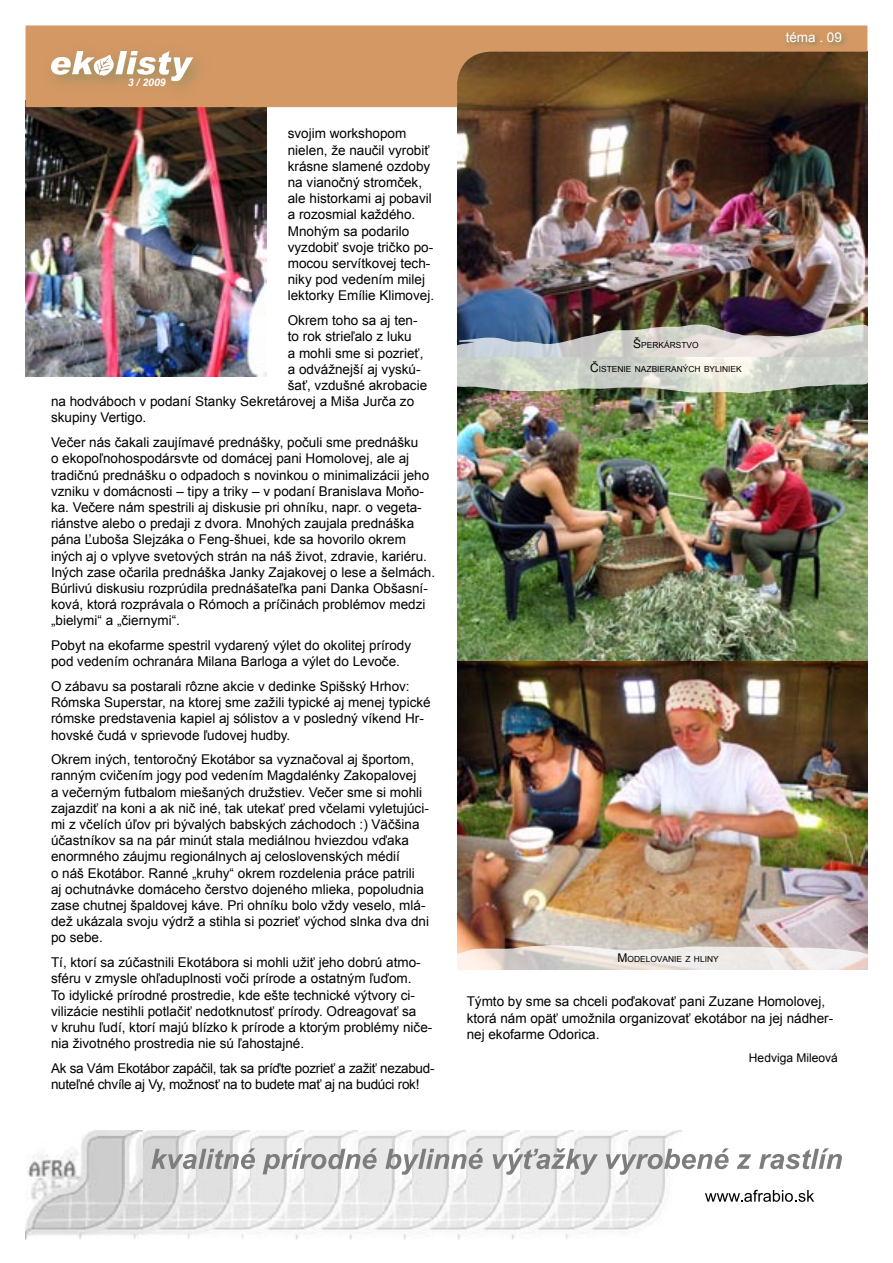
<style>
.page{position:relative;width:893px;height:1263px;background:#fff}
.page>*{position:absolute;margin:0;border:0;box-sizing:border-box;transform-origin:0 0}
.t1{font:13.5px/16.2px "Arial";color:#000}
.t2{font:13.5px/16.2px "Arial";letter-spacing:-.02em;color:#000}
.popis_strany_R{font:13.5px "Arial";color:#fff}
.autor{font:12px "Arial";color:#000}
.t3{font:italic 700 10.5px "Arial";color:#fff}
.popis_foto_horizontal{font:8.4px "Arial";color:#000}
.s1{font-size:12px}
</style>
<div class="page">
<img style="left:457px;top:107px;width:410px;height:208px">
<img style="left:26px;top:107px;width:241px;height:269px">
<img style="left:457px;top:395px;width:410px;height:267px">
<svg style="left:26px;top:26px;width:841px;height:81px;background:#a67548"></svg>
<svg style="left:784px;top:30px;width:64px;height:18px"></svg>
<div style="left:41px;top:41px;width:171px;height:60px;background:#d39764"></div>
<svg style="left:51px;top:51px;width:142px;height:30px"></svg>
<img style="left:457px;top:662px;width:410px;height:283px">
<img style="left:628px;top:1130px;width:54px;height:100px">
<img style="left:574px;top:1130px;width:54px;height:100px">
<img style="left:520px;top:1130px;width:54px;height:109px">
<img style="left:466px;top:1130px;width:54px;height:109px">
<img style="left:412px;top:1130px;width:54px;height:109px">
<img style="left:358px;top:1130px;width:54px;height:109px">
<img style="left:304px;top:1130px;width:54px;height:109px">
<img style="left:250px;top:1130px;width:54px;height:109px">
<img style="left:196px;top:1130px;width:54px;height:109px">
<img style="left:142px;top:1130px;width:54px;height:109px">
<img style="left:26px;top:1130px;width:116px;height:109px">
<svg style="left:151px;top:1148px;width:104px;height:21px;background:#b9b9b9"></svg>
<svg style="left:263px;top:1148px;width:114px;height:26px"></svg>
<svg style="left:385px;top:1148px;width:98px;height:27px"></svg>
<svg style="left:493px;top:1148px;width:105px;height:27px"></svg>
<svg style="left:606px;top:1148px;width:123px;height:27px"></svg>
<svg style="left:737px;top:1154px;width:14px;height:15px"></svg>
<svg style="left:759px;top:1148px;width:83px;height:21px"></svg>
<svg style="left:705px;top:1190px;width:109px;height:12px"></svg>
<img style="left:457px;top:315px;width:411px;height:80px">
<svg style="left:457px;top:945px;width:411px;height:25px;background:#e5ddd8"></svg>
<p class="t3" style="left:128px;top:75px;width:39px">3 / 2009</p>
<p class="t1" style="left:288px;top:126px;width:148px">svojim workshopom nielen, že naučil vyrobiť krásne slamené ozdoby na vianočný stromček, ale historkami aj pobavil a rozosmial každého.<br>Mnohým sa podarilo vyzdobiť svoje tričko po&shy;mocou servítkovej tech&shy;niky pod vedením milej lektorky Emílie Klimovej.</p>
<p class="t1" style="left:288px;top:312px;width:131px">Okrem toho sa aj ten-</p>
<p class="t1" style="left:288px;top:329px;width:125px">to rok strieľalo z luku</p>
<p class="t1" style="left:288px;top:345px;width:137px">a mohli sme si pozrieť,</p>
<p class="t1" style="left:288px;top:361px;width:134px">a odvážnejší aj vyskú-</p>
<p class="t1" style="left:288px;top:377px;width:141px">šať, vzdušné akrobacie</p>
<p class="t1" style="left:51px;top:393px;width:365px">na hodváboch v podaní Stanky Sekretárovej a Miša Jurča zo</p>
<p class="t1" style="left:51px;top:410px;width:97px">skupiny Vertigo.</p>
<p class="t1" style="left:51px;top:434px;width:386px">Večer nás čakali zaujímavé prednášky, počuli sme prednášku<br>o ekopoľnohospodársvte od domácej pani Homolovej, ale aj tradičnú prednášku o odpadoch s novinkou o minimalizácii jeho vzniku v domácnosti – tipy a triky – v podaní Branislava Moňo&shy;ka. Večere nám spestrili aj diskusie pri ohníku, napr. o vegeta&shy;riánstve alebo o predaji z dvora. Mnohých zaujala prednáška pána Ľuboša Slejzáka o Feng-šhuei, kde sa hovorilo okrem iných aj o vplyve svetových strán na náš život, zdravie, kariéru.<br>Iných zase očarila prednáška Janky Zajakovej o lese a šelmách.<br>Búrlivú diskusiu rozprúdila prednášateľka pani Danka Obšasní&shy;ková, ktorá rozprávala o Rómoch a príčinách problémov medzi „bielymi“ a „čiernymi“.</p>
<p class="t1" style="left:51px;top:637px;width:362px">Pobyt na ekofarme spestril vydarený výlet do okolitej prírody pod vedením ochranára Milana Barloga a výlet do Levoče.</p>
<p class="t1" style="left:51px;top:678px;width:381px">O zábavu sa postarali rôzne akcie v dedinke Spišský Hrhov:<br>Rómska Superstar, na ktorej sme zažili typické aj menej typické rómske predstavenia kapiel aj sólistov a v posledný víkend Hr&shy;hovské čudá v sprievode ľudovej hudby.</p>
<p class="t1" style="left:51px;top:751px;width:379px">Okrem iných, tentoročný Ekotábor sa vyznačoval aj športom, ranným cvičením jogy pod vedením Magdalénky Zakopalovej<br>a večerným futbalom miešaných družstiev. Večer sme si mohli zajazdiť na koni a ak nič iné, tak utekať pred včelami vyletujúci&shy;mi z včelích úľov pri bývalých babských záchodoch :) Väčšina účastníkov sa na pár minút stala mediálnou hviezdou vďaka enormného záujmu regionálnych aj celoslovenských médií<br>o náš Ekotábor. Ranné „kruhy“ okrem rozdelenia práce patrili<br>aj ochutnávke domáceho čerstvo dojeného mlieka, popoludnia zase chutnej špaldovej káve. Pri ohníku bolo vždy veselo, mlá&shy;dež ukázala svoju výdrž a stihla si pozrieť východ slnka dva dni po sebe.</p>
<p class="t1" style="left:51px;top:954px;width:383px">Tí, ktorí sa zúčastnili Ekotábora si mohli užiť jeho dobrú atmo&shy;sféru v zmysle ohľaduplnosti voči prírode a ostatným ľuďom.<br>To idylické prírodné prostredie, kde ešte technické výtvory ci&shy;vilizácie nestihli potlačiť nedotknutosť prírody. Odreagovať sa<br>v kruhu ľudí, ktorí majú blízko k prírode a ktorým problémy niče&shy;nia životného prostredia nie sú ľahostajné.</p>
<p class="t2" style="left:51px;top:1060px;width:385px">Ak sa Vám Ekotábor zapáčil, tak sa príďte pozrieť a zažiť nezabud&shy;nuteľné chvíle aj Vy, možnosť na to budete mať aj na budúci rok!</p>
<p class="popis_strany_R" style="left:786px;top:29px;width:58px">téma . 09</p>
<p class="popis_foto_horizontal" style="left:633px;top:339px;width:67px"><span class="s1">Š</span>PERKÁRSTVO</p>
<p class="popis_foto_horizontal" style="left:590px;top:363px;width:153px"><span class="s1">Č</span>ISTENIE NAZBIERANÝCH BYLINIEK</p>
<p class="popis_foto_horizontal" style="left:618px;top:953px;width:103px"><span class="s1">M</span>ODELOVANIE Z HLINY</p>
<p class="t1" style="left:467px;top:994px;width:368px">Týmto by sme sa chceli poďakovať pani Zuzane Homolovej, ktorá nám opäť umožnila organizovať ekotábor na jej nádher&shy;nej ekofarme Odorica.</p>
<p class="autor" style="left:749px;top:1049px;width:90px">Hedviga Mileová</p>
</div>
